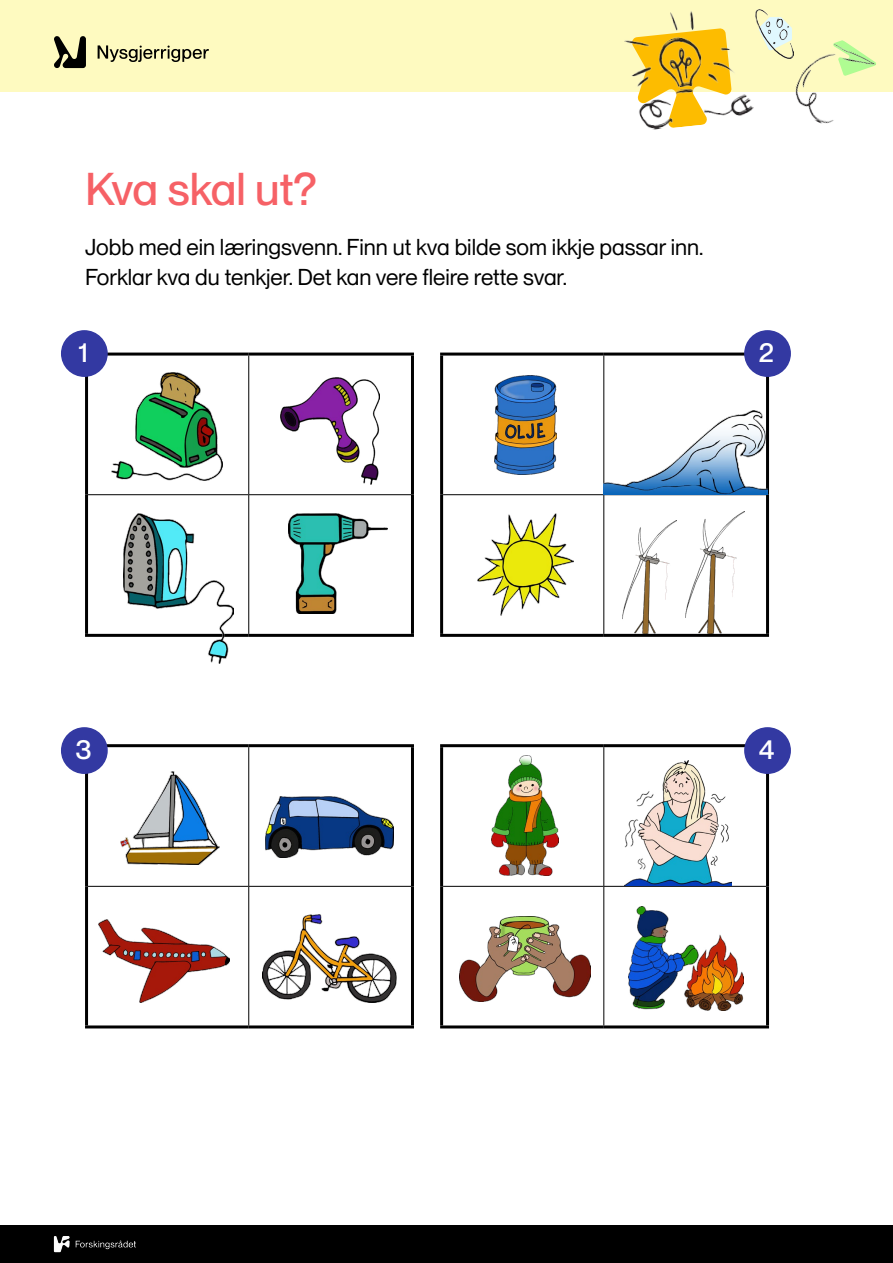
<style>
.page{position:relative;width:893px;height:1263px;background:#fff}
.page>*{position:absolute;margin:0;border:0;box-sizing:border-box;transform-origin:0 0}
.Tittel{font:500 45px "PP Neue Montreal";letter-spacing:-.01em;color:#f66166}
.Ingress{font:500 27px "PP Neue Montreal";color:#fff}
.Ingress-2{font:22.5px "PP Neue Montreal";color:#000}
</style>
<div class="page">
<div style="left:0;top:0;width:893px;height:91px;background:#fefac0"></div>
<div style="left:0;top:1225px;width:893px;height:38px;background:#000"></div>
<img style="left:622px;top:11px;width:133px;height:119px">
<img style="left:756px;top:10px;width:36px;height:49px">
<img style="left:786px;top:37px;width:90px;height:87px">
<svg style="left:98px;top:45px;width:111px;height:17px"></svg>
<svg style="left:54px;top:36px;width:32px;height:32px"></svg>
<img style="left:53px;top:1236px;width:83px;height:16px">
<hr style="left:85px;top:356px;width:3px;height:139px;background:#000">
<hr style="left:411px;top:356px;width:3px;height:139px;background:#000">
<hr style="left:85px;top:495px;width:3px;height:139px;background:#000">
<hr style="left:411px;top:495px;width:3px;height:139px;background:#000">
<hr style="left:85px;top:634px;width:164px;height:3px;background:#000">
<hr style="left:249px;top:634px;width:165px;height:3px;background:#000">
<hr style="left:248px;top:356px;width:1px;height:138px;background:#000">
<hr style="left:88px;top:494px;width:161px;height:1px;background:#000">
<hr style="left:249px;top:494px;width:162px;height:1px;background:#000">
<hr style="left:248px;top:495px;width:1px;height:139px;background:#000">
<hr style="left:85px;top:353px;width:164px;height:3px;background:#000">
<hr style="left:249px;top:353px;width:165px;height:3px;background:#000">
<div style="left:62px;top:331px;width:45px;height:45px;background:#3339a2;border-radius:50%"></div>
<div style="left:61px;top:330px;width:47px;height:47px;border:2px solid #3339a2;border-radius:50%"></div>
<img style="left:112px;top:373px;width:110px;height:107px">
<img style="left:280px;top:377px;width:99px;height:108px">
<img style="left:123px;top:513px;width:110px;height:151px">
<img style="left:288px;top:513px;width:99px;height:100px">
<hr style="left:440px;top:356px;width:3px;height:139px;background:#000">
<hr style="left:766px;top:356px;width:3px;height:139px;background:#000">
<hr style="left:440px;top:495px;width:3px;height:139px;background:#000">
<hr style="left:766px;top:495px;width:3px;height:139px;background:#000">
<hr style="left:440px;top:634px;width:164px;height:3px;background:#000">
<hr style="left:604px;top:634px;width:165px;height:3px;background:#000">
<hr style="left:603px;top:356px;width:1px;height:138px;background:#000">
<hr style="left:443px;top:494px;width:161px;height:1px;background:#000">
<hr style="left:604px;top:494px;width:162px;height:1px;background:#000">
<hr style="left:603px;top:495px;width:1px;height:139px;background:#000">
<hr style="left:440px;top:353px;width:164px;height:3px;background:#000">
<hr style="left:604px;top:353px;width:165px;height:3px;background:#000">
<div style="left:745px;top:331px;width:45px;height:45px;background:#3339a2;border-radius:50%"></div>
<div style="left:744px;top:330px;width:47px;height:47px;border:2px solid #3339a2;border-radius:50%"></div>
<img style="left:494px;top:375px;width:63px;height:100px">
<img style="left:604px;top:411px;width:163px;height:83px">
<img style="left:478px;top:513px;width:95px;height:103px">
<img style="left:622px;top:521px;width:54px;height:113px">
<img style="left:686px;top:512px;width:58px;height:122px">
<hr style="left:85px;top:747px;width:3px;height:139px;background:#000">
<hr style="left:411px;top:747px;width:3px;height:139px;background:#000">
<hr style="left:85px;top:886px;width:3px;height:139px;background:#000">
<hr style="left:411px;top:886px;width:3px;height:139px;background:#000">
<hr style="left:85px;top:1025px;width:164px;height:3px;background:#000">
<hr style="left:249px;top:1025px;width:165px;height:3px;background:#000">
<hr style="left:248px;top:747px;width:1px;height:139px;background:#000">
<hr style="left:88px;top:886px;width:161px;height:1px;background:#000">
<hr style="left:249px;top:886px;width:162px;height:1px;background:#000">
<hr style="left:248px;top:887px;width:1px;height:138px;background:#000">
<hr style="left:85px;top:744px;width:164px;height:3px;background:#000">
<hr style="left:249px;top:744px;width:165px;height:3px;background:#000">
<div style="left:62px;top:728px;width:45px;height:45px;background:#3339a2;border-radius:50%"></div>
<div style="left:61px;top:727px;width:47px;height:47px;border:2px solid #3339a2;border-radius:50%"></div>
<img style="left:121px;top:772px;width:99px;height:92px">
<img style="left:266px;top:797px;width:128px;height:60px">
<img style="left:98px;top:919px;width:132px;height:83px">
<img style="left:263px;top:915px;width:134px;height:87px">
<hr style="left:440px;top:747px;width:3px;height:139px;background:#000">
<hr style="left:766px;top:747px;width:3px;height:139px;background:#000">
<hr style="left:440px;top:886px;width:3px;height:139px;background:#000">
<hr style="left:766px;top:886px;width:3px;height:139px;background:#000">
<hr style="left:440px;top:1025px;width:164px;height:3px;background:#000">
<hr style="left:604px;top:1025px;width:165px;height:3px;background:#000">
<hr style="left:603px;top:747px;width:1px;height:139px;background:#000">
<hr style="left:443px;top:886px;width:161px;height:1px;background:#000">
<hr style="left:604px;top:886px;width:162px;height:1px;background:#000">
<hr style="left:603px;top:887px;width:1px;height:138px;background:#000">
<hr style="left:440px;top:744px;width:164px;height:3px;background:#000">
<hr style="left:604px;top:744px;width:165px;height:3px;background:#000">
<div style="left:745px;top:728px;width:45px;height:45px;background:#3339a2;border-radius:50%"></div>
<div style="left:744px;top:727px;width:47px;height:47px;border:2px solid #3339a2;border-radius:50%"></div>
<img style="left:491px;top:756px;width:67px;height:120px">
<img style="left:624px;top:761px;width:107px;height:124px">
<img style="left:459px;top:916px;width:131px;height:85px">
<img style="left:628px;top:907px;width:115px;height:103px">
<h1 class="Tittel" style="left:85px;top:162px;width:233px">Kva skal ut?</h1>
<p class="Ingress-2" style="left:85px;top:234px;width:620px">Jobb med ein læringsvenn. Finn ut kva bilde som ikkje passar inn.</p>
<p class="Ingress-2" style="left:85px;top:264px;width:483px">Forklar kva du tenkjer. Det kan vere fleire rette svar.</p>
<p class="Ingress" style="left:79px;top:336px;width:11px">1</p>
<p class="Ingress" style="left:759px;top:336px;width:17px">2</p>
<p class="Ingress" style="left:75px;top:733px;width:18px">3</p>
<p class="Ingress" style="left:759px;top:733px;width:17px">4</p>
</div>
